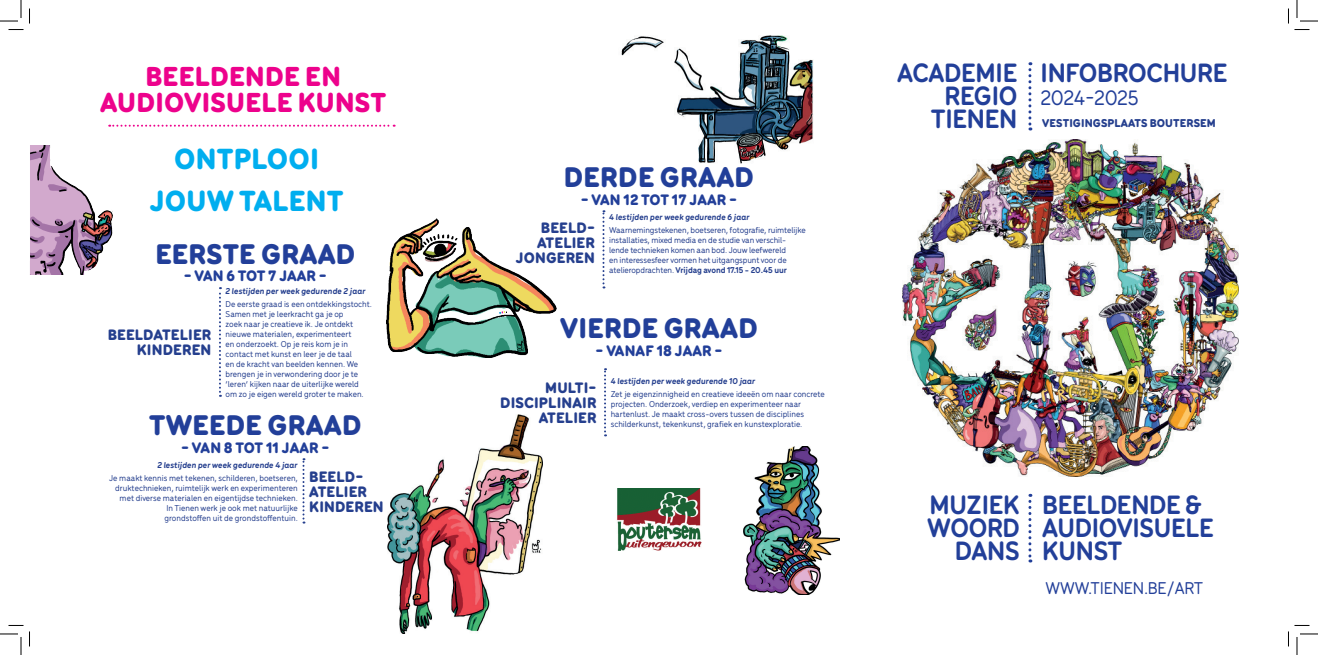
<style>
.page{position:relative;width:1318px;height:655px;background:#fff}
.page>*{position:absolute;margin:0;border:0;box-sizing:border-box;transform-origin:0 0}
.t1{font:900 30.7px/42.7px "Menco";letter-spacing:.01em;color:#00aeef;text-align:center}
.t2{font:900 30px "Menco";letter-spacing:.01em;color:#223f99}
.t3{font:900 29px/26px "Menco";letter-spacing:.01em;color:#ed028c;text-align:center}
.t4{font:700 28px/22.8px "Menco";letter-spacing:-.01em;color:#223f99;text-align:right}
.t5{font:500 22px "Menco";letter-spacing:-.02em;color:#223f99}
.t6{font:500 18px "Menco";letter-spacing:-.01em;color:#223f99}
.t7{font:900 16px/15px "Menco";letter-spacing:.01em;color:#253f8e;text-align:right}
.t8{font:900 16px "Menco";letter-spacing:.01em;color:#223f99}
.t9{font:900 12px "Menco";letter-spacing:.01em;color:#253f8e}
.t10{font:500 9px/10px "Menco";color:#253f8e}
.t11{font:italic 700 9px "Menco";color:#253f8e}
.s1{font-weight:700}
</style>
<div class="page">
<img style="left:621px;top:35px;width:192px;height:129px">
<img style="left:388px;top:414px;width:154px;height:219px">
<svg style="left:219px;top:287px;width:2px;height:109px"></svg>
<svg style="left:302px;top:458px;width:2px;height:65px"></svg>
<svg style="left:109px;top:125px;width:286px;height:2px"></svg>
<svg style="left:602px;top:210px;width:2px;height:78px"></svg>
<svg style="left:604px;top:368px;width:2px;height:68px"></svg>
<img style="left:617px;top:488px;width:85px;height:62px">
<img style="left:386px;top:218px;width:171px;height:139px">
<img style="left:744px;top:446px;width:95px;height:147px">
<img style="left:30px;top:146px;width:83px;height:128px">
<svg style="left:1028px;top:62px;width:3px;height:68px"></svg>
<svg style="left:1028px;top:493px;width:3px;height:69px"></svg>
<img style="left:902px;top:140px;width:336px;height:336px">
<svg style="left:0;top:0;width:30px;height:30px"></svg>
<svg style="left:0;top:625px;width:30px;height:29px"></svg>
<svg style="left:1288px;top:0;width:30px;height:30px"></svg>
<svg style="left:1288px;top:625px;width:30px;height:29px"></svg>
<h3 class="t3" style="left:100px;top:61px;width:288px">BEELDENDE EN<br>AUDIOVISUELE KUNST</h3>
<h1 class="t1" style="left:150px;top:135px;width:195px">ONTPLOOI<br>JOUW TALENT</h1>
<h2 class="t2" style="left:155px;top:231px;width:201px">EERSTE GRAAD</h2>
<h3 class="t8" style="left:184px;top:264px;width:145px">- VAN 6 TOT 7 JAAR -</h3>
<p class="t11" style="left:226px;top:284px;width:141px">2 lestijden per week gedurende 2 jaar</p>
<p class="t10" style="left:226px;top:298px;width:148px">De eerste graad is een ontdekkingstocht.<br>Samen met je leerkracht ga je op<br>zoek naar je creatieve ik. Je ontdekt nieuwe materialen, experimenteert<br>en onderzoekt. Op je reis kom je in contact met kunst en leer je de taal<br>en de kracht van beelden kennen. We brengen je in verwondering door je te ‘leren’ kijken naar de uiterlijke wereld om zo je eigen wereld groter te maken.</p>
<h2 class="t2" style="left:149px;top:402px;width:214px">TWEEDE GRAAD</h2>
<h3 class="t8" style="left:181px;top:435px;width:150px">- VAN 8 TOT 11 JAAR -</h3>
<p class="t11" style="left:157px;top:458px;width:142px">2 lestijden per week gedurende 4 jaar</p>
<p class="t10" style="left:109px;top:472px;width:190px;text-align:right">Je maakt kennis met tekenen, schilderen, boetseren, druktechnieken, ruimtelijk werk en experimenteren met diverse materialen en eigentijdse technieken.<br>In Tienen werk je ook met natuurlijke<br>grondstoffen uit de grondstoffentuin.</p>
<h3 class="t7" style="left:309px;top:468px;width:76px;text-align:left">BEELD-<br>ATELIER<br>KINDEREN</h3>
<h3 class="t7" style="left:108px;top:326px;width:105px">BEELDATELIER<br>KINDEREN</h3>
<h2 class="t2" style="left:564px;top:154px;width:192px">DERDE GRAAD</h2>
<h3 class="t8" style="left:581px;top:187px;width:158px">- VAN 12 TOT 17 JAAR -</h3>
<h3 class="t7" style="left:516px;top:219px;width:81px">BEELD-<br>ATELIER<br>JONGEREN</h3>
<p class="t11" style="left:609px;top:210px;width:142px">4 lestijden per week gedurende 6 jaar</p>
<p class="t10" style="left:609px;top:224px;width:198px">Waarnemingstekenen, boetseren, fotografie, ruimtelijke installaties, mixed media en de studie van verschil&shy;lende technieken komen aan bod. Jouw leefwereld<br>en interessesfeer vormen het uitgangspunt voor de atelieropdrachten. <span class="s1">Vrijdag avond 17.15 - 20.45 uur</span></p>
<h2 class="t2" style="left:560px;top:305px;width:199px">VIERDE GRAAD</h2>
<h3 class="t8" style="left:595px;top:338px;width:128px">- VANAF 18 JAAR -</h3>
<h3 class="t7" style="left:500px;top:379px;width:98px">MULTI-<br>DISCIPLINAIR<br>ATELIER</h3>
<p class="t11" style="left:611px;top:374px;width:146px">4 lestijden per week gedurende 10 jaar</p>
<p class="t10" style="left:611px;top:388px;width:216px">Zet je eigenzinnigheid en creatieve ideeën om naar concrete projecten. Onderzoek, verdiep en experimenteer naar hartenlust. Je maakt cross-overs tussen de disciplines schilderkunst, tekenkunst, grafiek en kunstexploratie.</p>
<h3 class="t4" style="left:897px;top:60px;width:122px">ACADEMIE<br>REGIO<br>TIENEN</h3>
<h3 class="t4" style="left:1040px;top:59px;width:188px">INFOBROCHURE</h3>
<h3 class="t5" style="left:1040px;top:82px;width:100px">2024-2025</h3>
<h3 class="t9" style="left:1042px;top:113px;width:175px">VESTIGINGSPLAATS BOUTERSEM</h3>
<h3 class="t4" style="left:927px;top:491px;width:94px">MUZIEK<br>WOORD<br>DANS</h3>
<h3 class="t4" style="left:1042px;top:491px;width:173px;text-align:left">BEELDENDE &amp;<br>AUDIOVISUELE<br>KUNST</h3>
<h3 class="t6" style="left:1045px;top:574px;width:159px">WWW.TIENEN.BE/ART</h3>
</div>
